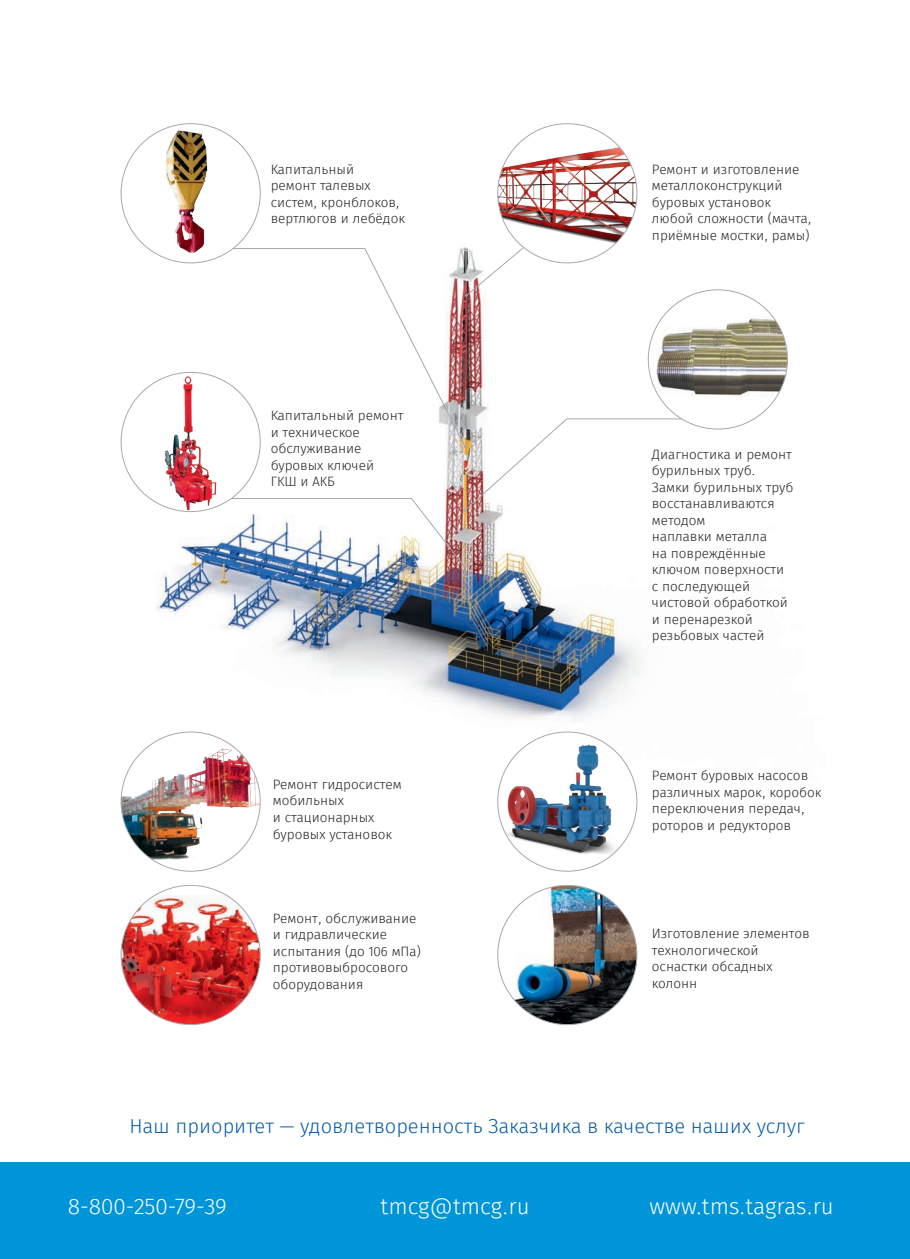
<style>
.page{position:relative;width:910px;height:1259px;background:#fff}
.page>*{position:absolute;margin:0;border:0;box-sizing:border-box;transform-origin:0 0}
.t1{font:300 22.5px "Fira Sans";color:#fff}
.Заголовок{font:300 20.1px "Fira Sans";color:#015aaa}
.Текст_синий{font:300 13.5px/16.5px "Fira Sans";color:#231f20}
</style>
<div class="page">
<div style="left:0;top:1162px;width:910px;height:97px;background:#0095d9"></div>
<img style="left:120px;top:157px;width:668px;height:659px">
<img style="left:121px;top:732px;width:139px;height:139px;border-radius:70px">
<div style="left:121px;top:124px;width:139px;height:139px;background:#fff;border-radius:50%"></div>
<img style="left:166px;top:131px;width:42px;height:122px">
<img style="left:121px;top:895px;width:139px;height:129px">
<div style="left:498px;top:732px;width:139px;height:139px;background:#fff;border-radius:50%"></div>
<img style="left:498px;top:741px;width:139px;height:130px">
<img style="left:498px;top:885px;width:139px;height:139px;border-radius:70px">
<div style="left:121px;top:372px;width:139px;height:139px;background:#fff;border-radius:50%"></div>
<img style="left:157px;top:372px;width:66px;height:139px">
<svg style="left:232px;top:248px;width:234px;height:170px"></svg>
<svg style="left:230px;top:418px;width:453px;height:150px"></svg>
<svg style="left:465px;top:247px;width:59px;height:50px"></svg>
<div style="left:498px;top:124px;width:139px;height:139px;background:#fff;border-radius:50%"></div>
<img style="left:498px;top:135px;width:139px;height:111px">
<div style="left:648px;top:290px;width:139px;height:139px;background:#fff;border-radius:50%"></div>
<img style="left:651px;top:304px;width:136px;height:113px">
<p class="Текст_синий" style="left:271px;top:162px;width:136px">Капитальный<br>ремонт талевых систем, кронблоков, вертлюгов и лебёдок</p>
<p class="Текст_синий" style="left:271px;top:408px;width:134px">Капитальный ремонт и техническое обслуживание</p>
<p class="Текст_синий" style="left:271px;top:457px;width:105px">буровых ключей</p>
<p class="Текст_синий" style="left:271px;top:474px;width:66px">ГКШ и АКБ</p>
<p class="Текст_синий" style="left:273px;top:777px;width:130px">Ремонт гидросистем</p>
<p class="Текст_синий" style="left:273px;top:793px;width:73px">мобильных</p>
<p class="Текст_синий" style="left:273px;top:810px;width:103px">и стационарных</p>
<p class="Текст_синий" style="left:273px;top:826px;width:121px">буровых установок</p>
<p class="Текст_синий" style="left:273px;top:910px;width:145px">Ремонт, обслуживание</p>
<p class="Текст_синий" style="left:273px;top:927px;width:116px">и гидравлические</p>
<p class="Текст_синий" style="left:273px;top:943px;width:150px">испытания (до 106 мПа) противовыбросового оборудования</p>
<p class="Текст_синий" style="left:652px;top:162px;width:161px">Ремонт и изготовление металлоконструкций буровых установок любой сложности (мачта, приёмные мостки, рамы)</p>
<p class="Текст_синий" style="left:652px;top:446px;width:142px">Диагностика и ремонт бурильных труб.</p>
<p class="Текст_синий" style="left:652px;top:479px;width:143px">Замки бурильных труб восстанавливаются методом</p>
<p class="Текст_синий" style="left:652px;top:529px;width:117px">наплавки металла</p>
<p class="Текст_синий" style="left:652px;top:545px;width:134px">на повреждённые ключом поверхности</p>
<p class="Текст_синий" style="left:652px;top:578px;width:100px">с последующей</p>
<p class="Текст_синий" style="left:652px;top:595px;width:137px">чистовой обработкой</p>
<p class="Текст_синий" style="left:652px;top:611px;width:114px">и перенарезкой резьбовых частей</p>
<p class="Текст_синий" style="left:652px;top:768px;width:171px">Ремонт буровых насосов различных марок, коробок</p>
<p class="Текст_синий" style="left:652px;top:801px;width:154px">переключения передач, роторов и редукторов</p>
<p class="Текст_синий" style="left:652px;top:926px;width:159px">Изготовление элементов технологической оснастки обсадных колонн</p>
<p class="Заголовок" style="left:130px;top:1111px;width:676px">Наш приоритет — удовлетворенность Заказчика в качестве наших услуг</p>
<h1 class="t1" style="left:68px;top:1190px;width:161px">8-800-250-79-39</h1>
<h1 class="t1" style="left:380px;top:1190px;width:151px">tmcg@tmcg.ru</h1>
<h1 class="t1" style="left:649px;top:1190px;width:186px">www.tms.tagras.ru</h1>
</div>
